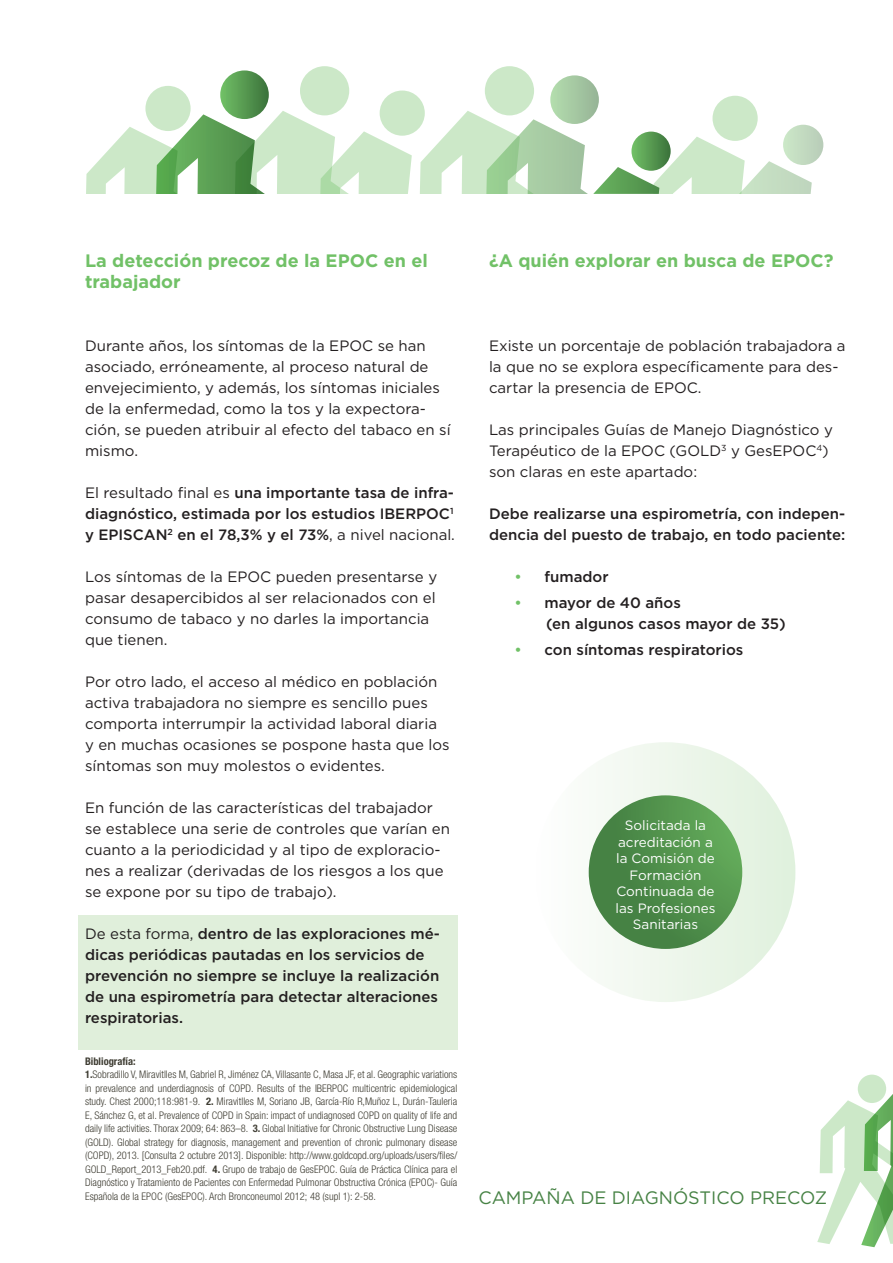
<style>
.page{position:relative;width:893px;height:1263px;background:#fff}
.page>*{position:absolute;margin:0;border:0;box-sizing:border-box;transform-origin:0 0}
.t1{font:700 18px/21px "Gotham";color:#71c167}
.t2{font:18px "Gotham";color:#468244}
.t3{font:15px/21px "Gotham";color:#231f20}
.t4{font:500 15px/21px "Gotham";color:#231f20}
.t5{font:13.5px/16.5px "Gotham";color:#fff;text-align:center}
.t6{font:300 condensed 10.5px/13.5px "Helvetica Neue LT Std";color:#3e3c32}
.s1{font-weight:400}
.s2{font-weight:700}
.s3{color:#71c167}
</style>
<div class="page">
<div style="left:536px;top:742px;width:259px;height:260px;background:linear-gradient(to right,#fefefd,#dff0dc);border-radius:50%"></div>
<div style="left:78px;top:915px;width:379px;height:135px;background:#e0efdb"></div>
<div style="left:858px;top:1074px;width:28px;height:29px;background:#cce8c8;border-radius:50%"></div>
<svg style="left:817px;top:1092px;width:76px;height:155px"></svg>
<div style="left:712px;top:96px;width:46px;height:45px;background:#cce8c8;border-radius:50%"></div>
<div style="left:380px;top:91px;width:45px;height:45px;background:#cce8c8;border-radius:50%"></div>
<div style="left:145px;top:86px;width:46px;height:45px;background:#cce8c8;border-radius:50%"></div>
<div style="left:300px;top:66px;width:49px;height:49px;background:#cce8c8;border-radius:50%"></div>
<div style="left:485px;top:66px;width:49px;height:49px;background:#cce8c8;border-radius:50%"></div>
<svg style="left:550px;top:75px;width:49px;height:49px"></svg>
<svg style="left:86px;top:111px;width:738px;height:83px"></svg>
<svg style="left:220px;top:70px;width:49px;height:49px;background:#5a9b54"></svg>
<svg style="left:589px;top:795px;width:153px;height:154px;background:#50904c"></svg>
<p class="t1" style="left:85px;top:250px;width:344px">La detección precoz de la EPOC en el trabajador</p>
<p class="t3" style="left:85px;top:335px;width:367px">Durante años, los síntomas de la EPOC se han asociado, erróneamente, al proceso natural de envejecimiento, y además, los síntomas iniciales de la enfermedad, como la tos y la expectora&shy;ción, se pueden atribuir al efecto del tabaco en sí mismo.</p>
<p class="t4" style="left:85px;top:482px;width:371px;text-align:justify"><span class="s1">El resultado final es</span> una importante tasa de infra&shy;diagnóstico, estimada por los estudios IBERPOC<sup>1 </sup>y EPISCAN<sup>2</sup> en el 78,3% y el 73%<span class="s1">, a nivel nacional.</span></p>
<p class="t3" style="left:85px;top:566px;width:354px">Los síntomas de la EPOC pueden presentarse y pasar desapercibidos al ser relacionados con el consumo de tabaco y no darles la importancia que tienen.</p>
<p class="t3" style="left:85px;top:671px;width:366px">Por otro lado, el acceso al médico en población activa trabajadora no siempre es sencillo pues comporta interrumpir la actividad laboral diaria y en muchas ocasiones se pospone hasta que los síntomas son muy molestos o evidentes.</p>
<p class="t3" style="left:85px;top:797px;width:366px">En función de las características del trabajador se establece una serie de controles que varían en cuanto a la periodicidad y al tipo de exploracio&shy;nes a realizar (derivadas de los riesgos a los que se expone por su tipo de trabajo).</p>
<p class="t4" style="left:85px;top:923px;width:356px"><span class="s1">De esta forma,</span> dentro de las exploraciones mé&shy;dicas periódicas pautadas en los servicios de prevención no siempre se incluye la realización de una espirometría para detectar alteraciones respiratorias.</p>
<p class="t6" style="left:85px;top:1054px;width:374px"><span class="s2">Bibliografía:<br>1.</span>Sobradillo V, Miravitlles M, Gabriel R, Jiménez CA, Villasante C, Masa JF, et al. Geographic variations in prevalence and underdiagnosis of COPD. Results of the IBERPOC multicentric epidemiological study. Chest 2000;118:981-9. <span class="s2">2.</span> Miravitlles M, Soriano JB, García-Río R,Muñoz L, Durán-Tauleria E, Sánchez G, et al. Prevalence of COPD in Spain: impact of undiagnosed COPD on quality of life and daily life activities. Thorax 2009; 64: 863–8. <span class="s2">3.</span> Global Initiative for Chronic Obstructive Lung Disease (GOLD). Global strategy for diagnosis, management and prevention of chronic pulmonary disease (COPD), 2013. [Consulta 2 octubre 2013]. Disponible: http://www.goldcopd.org/uploads/users/files/ GOLD_Report_2013_Feb20.pdf. <span class="s2">4.</span> Grupo de trabajo de GesEPOC. Guía de Práctica Clínica para el Diagnóstico y Tratamiento de Pacientes con Enfermedad Pulmonar Obstructiva Crónica (EPOC)- Guía Española de la EPOC (GesEPOC). Arch Bronconeumol 2012; 48 (supl 1): 2-58.</p>
<p class="t1" style="left:489px;top:250px;width:346px">¿A quién explorar en busca de EPOC?</p>
<p class="t3" style="left:489px;top:335px;width:358px">Existe un porcentaje de población trabajadora a la que no se explora específicamente para des&shy;cartar la presencia de EPOC.</p>
<p class="t3" style="left:489px;top:419px;width:345px">Las principales Guías de Manejo Diagnóstico y<br>Terapéutico de la EPOC (GOLD<sup>3</sup> y GesEPOC<sup>4</sup>) son claras en este apartado:</p>
<p class="t4" style="left:489px;top:503px;width:358px">Debe realizarse una espirometría, con indepen&shy;dencia del puesto de trabajo, en todo paciente:</p>
<p class="t4" style="left:514px;top:566px;width:96px"><span class="s3">•</span> fumador</p>
<p class="t4" style="left:546px;top:592px;width:241px;text-indent:-32px"><span class="s3">•</span> mayor de 40 años<br>(en algunos casos mayor de 35)</p>
<p class="t4" style="left:514px;top:639px;width:230px"><span class="s3">•</span> con síntomas respiratorios</p>
<p class="t5" style="left:615px;top:817px;width:101px">Solicitada la acreditación a la Comisión de<br>Formación<br>Continuada de las Profesiones<br>Sanitarias</p>
<p class="t2" style="left:478px;top:1188px;width:350px">CAMPAÑA DE DIAGNÓSTICO PRECOZ</p>
</div>
